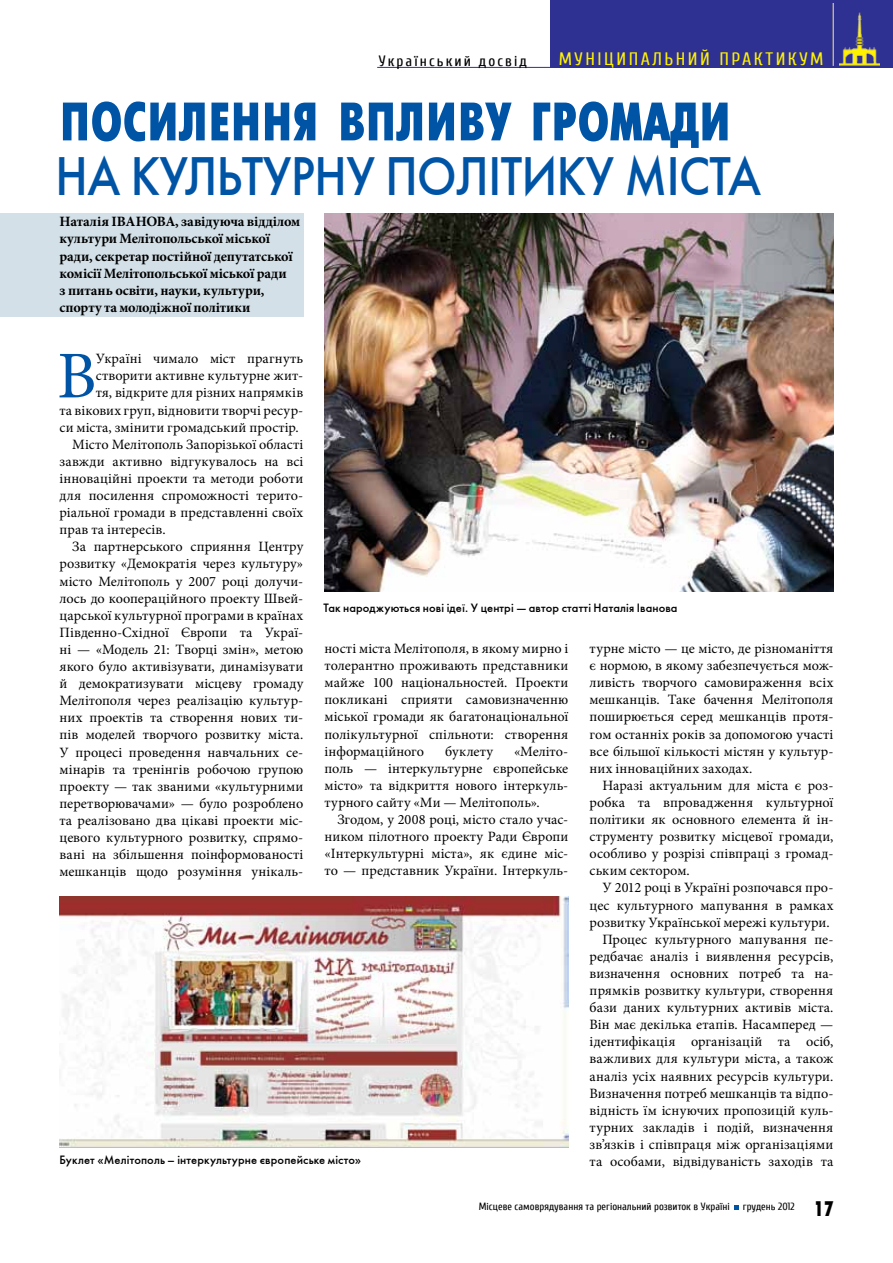
<style>
.page{position:relative;width:893px;height:1263px;background:#fff}
.page>*{position:absolute;margin:0;border:0;box-sizing:border-box;transform-origin:0 0}
.t1{font:66.9px "Minion Pro";color:#0054a6}
.t2{font:54px "Futuris X Cond CTT";color:#0054a6}
.t3{font:53.85px "Futuris C";letter-spacing:-.01em;color:#0054a6;scale:.89 1}
.t4{font:21px "Futuris X Cond CTT";color:#000}
.t5{font:18px "Cuprum";letter-spacing:.14em;color:#fff200}
.t6{font:15px "Cuprum";letter-spacing:.14em;color:#000}
.t7{font:14.25px/17.1px "Minion Pro";letter-spacing:.01em;color:#000;text-align:justify}
.t8{font:700 14.25px/17.1px "Minion Pro";letter-spacing:-.005em;color:#000}
.t9{font:12px "Futuris C";letter-spacing:.015em;color:#000}
.t10{font:10.5px "Cuprum";color:#000}
</style>
<div class="page">
<hr style="left:377px;top:67px;width:173px;height:1px;background:#2e3092">
<div style="left:550px;top:0;width:343px;height:68px;background:#2e3092"></div>
<svg style="left:734px;top:1205px;width:5px;height:5px"></svg>
<hr style="left:833px;top:3px;width:1px;height:63px;background:#ffea82">
<img style="left:839px;top:12px;width:41px;height:54px">
<div style="left:0;top:213px;width:303px;height:104px;background:#d3e0e7"></div>
<img style="left:325px;top:214px;width:508px;height:378px">
<img style="left:60px;top:897px;width:508px;height:251px">
<p class="t6" style="left:379px;top:52px;width:150px">український досвід</p>
<p class="t5" style="left:559px;top:49px;width:254px">му ніципальний практикум</p>
<h2 class="t2" style="left:60px;top:92px;width:673px">Посилення впливу громади</h2>
<h3 class="t3" style="left:56px;top:144px;width:794px">на культурну політику м іста</h3>
<p class="t8" style="left:60px;top:213px;width:242px">Наталія Іванова, завідуюча відділом культури Мелітопольської міської ради, секретар постійної депутатської комісії Мелітопольської міської ради<br>з питань освіти, науки, культури, спорту та молодіжної політики</p>
<h1 class="t1" style="left:57px;top:331px;width:41px">В</h1>
<p class="t7" style="left:96px;top:350px;width:209px">Україні чимало міст прагнуть</p>
<p class="t7" style="left:96px;top:367px;width:209px">створити активне культурне жит-</p>
<p class="t7" style="left:96px;top:384px;width:209px">тя, відкрите для різних напрямків</p>
<p class="t7" style="left:60px;top:401px;width:245px">та вікових груп, відновити творчі ресур-</p>
<p class="t7" style="left:60px;top:419px;width:241px">си міста, змінити громадський простір.</p>
<p class="t7" style="left:72px;top:436px;width:233px">Місто Мелітополь Запорізької області</p>
<p class="t7" style="left:60px;top:453px;width:245px">завжди активно відгукувалось на всі</p>
<p class="t7" style="left:60px;top:470px;width:245px">інноваційні проекти та методи роботи</p>
<p class="t7" style="left:60px;top:487px;width:245px">для посилення спроможності терито-</p>
<p class="t7" style="left:60px;top:504px;width:245px">ріальної громади в представленні своїх</p>
<p class="t7" style="left:60px;top:521px;width:108px">прав та інтересів.</p>
<p class="t7" style="left:72px;top:538px;width:233px">За партнерського сприяння Центру</p>
<p class="t7" style="left:60px;top:555px;width:245px">розвитку «Демократія через культуру»</p>
<p class="t7" style="left:60px;top:572px;width:245px">місто Мелітополь у 2007 році долучи-</p>
<p class="t7" style="left:60px;top:590px;width:245px">лось до коопераційного проекту Швей-</p>
<p class="t7" style="left:60px;top:607px;width:245px">царської культурної програми в країнах</p>
<p class="t7" style="left:60px;top:624px;width:245px">Південно-Східної Європи та Украї-</p>
<p class="t7" style="left:60px;top:641px;width:245px">ні — «Модель 21: Творці змін», метою</p>
<p class="t7" style="left:60px;top:658px;width:245px">якого було активізувати, динамізувати</p>
<p class="t7" style="left:60px;top:675px;width:245px">й демократизувати місцеву громаду</p>
<p class="t7" style="left:60px;top:692px;width:245px">Мелітополя через реалізацію культур-</p>
<p class="t7" style="left:60px;top:709px;width:245px">них проектів та створення нових ти-</p>
<p class="t7" style="left:60px;top:726px;width:245px">пів моделей творчого розвитку міста.</p>
<p class="t7" style="left:60px;top:743px;width:245px">У процесі проведення навчальних се-</p>
<p class="t7" style="left:60px;top:761px;width:245px">мінарів та тренінгів робочою групою</p>
<p class="t7" style="left:60px;top:778px;width:245px">проекту — так званими «культурними</p>
<p class="t7" style="left:60px;top:795px;width:245px">перетворювачами» — було розроблено</p>
<p class="t7" style="left:60px;top:812px;width:245px">та реалізовано два цікаві проекти міс-</p>
<p class="t7" style="left:60px;top:829px;width:245px">цевого культурного розвитку, спрямо-</p>
<p class="t7" style="left:60px;top:846px;width:245px">вані на збільшення поінформованості</p>
<p class="t7" style="left:60px;top:863px;width:245px">мешканців щодо розуміння унікаль-</p>
<p class="t9" style="left:323px;top:601px;width:356px">Так народжуються нові ідеї. У центрі — автор статті Н аталія Іванова</p>
<p class="t7" style="left:325px;top:640px;width:245px">ності міста Мелітополя, в якому мирно і толерантно проживають представники майже 100 національностей. Проекти покликані сприяти самовизначенню міської громади як багатонаціональної полікультурної спільноти: створення інформаційного</p>
<p class="t7" style="left:590px;top:640px;width:245px">турне місто — це місто, де різноманіття є нормою, в якому забезпечується мож&shy;ливість творчого самовираження всіх мешканців. Таке бачення Мелітополя поширюється серед мешканців протя&shy;гом останніх років за допомогою участі все більшої кількості містян у культур&shy;них інноваційних заходах.</p>
<p class="t7" style="left:590px;top:777px;width:245px;text-indent:13px">Наразі актуальним для міста є роз&shy;робка та впровадження культурної політики як основного елемента й ін&shy;струменту розвитку місцевої громади, особливо у розрізі співпраці з громад&shy;ським сектором.</p>
<p class="t7" style="left:590px;top:879px;width:245px;text-align:right">У 2012 році в Україні розпочався про&shy;цес культурного мапування в рамках розвитку Української мережі культури.<br>Процес культурного мапування пе&shy;редбачає аналіз і виявлення ресурсів, визначення основних потреб та на&shy;прямків розвитку культури, створення бази даних культурних активів міста.<br>Він має декілька етапів. Насамперед — ідентифікація організацій та осіб, важливих для культури міста, а також аналіз усіх наявних ресурсів культури.<br>Визначення потреб мешканців та відпо&shy;відність їм існуючих пропозицій куль&shy;турних закладів і подій, визначення зв’язків і співпраця між організаціями та особами, відвідуваність заходів та</p>
<p class="t7" style="left:445px;top:743px;width:50px">буклету</p>
<p class="t7" style="left:325px;top:743px;width:245px;text-indent:189px">«Меліто&shy;поль — інтеркультурне європейське місто» та відкриття нового інтеркуль&shy;турного сайту «Ми — Мелітополь».</p>
<p class="t7" style="left:325px;top:811px;width:245px;text-indent:13px">Згодом, у 2008 році, місто стало учас&shy;ником пілотного проекту Ради Європи «Інтеркультурні міста», як єдине міс&shy;то — представник України. Інтеркуль-</p>
<p class="t9" style="left:60px;top:1152px;width:303px">Буклет «Мелітополь – інтеркультурне європейське місто»</p>
<p class="t10" style="left:479px;top:1200px;width:317px">Місцеве самоврядування та регіональний розвиток в Україні грудень 2012</p>
<h3 class="t4" style="left:813px;top:1197px;width:22px">17</h3>
</div>
